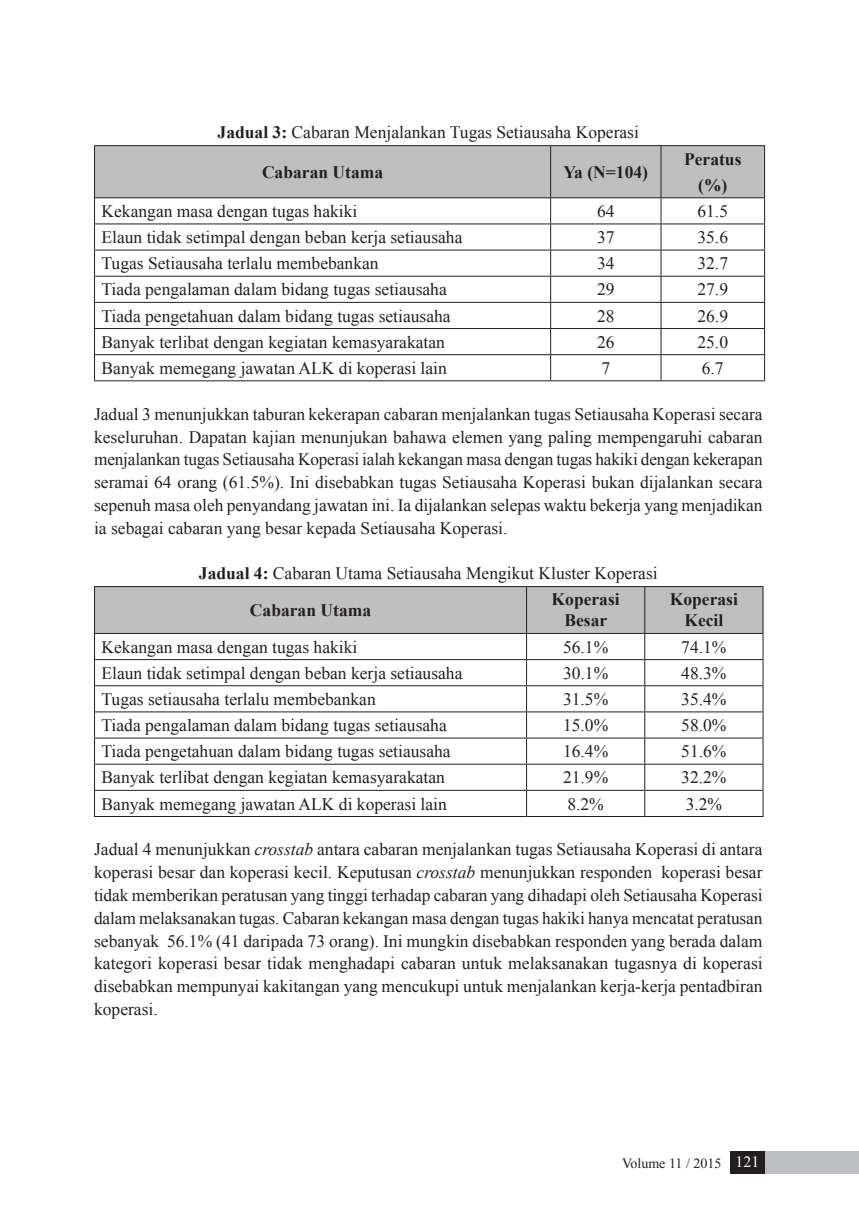
<style>
.page{position:relative;width:859px;height:1226px;background:#fff}
.page>*{position:absolute;margin:0;border:0;box-sizing:border-box;transform-origin:0 0}
.t1{font:17.5px/22.8px "Times New Roman";color:#231f20;text-align:justify}
.t2{font:700 17.5px/21px "Times New Roman";color:#231f20;text-align:center}
.t3{font:14px "Times New Roman";color:#231f20}
.s1{font-weight:700}
.s2{font-style:italic}
.s3{font-size:15.75px;color:#fff}
</style>
<div class="page">
<div style="left:729px;top:1150px;width:35px;height:23px;background:#231f20"></div>
<div style="left:764px;top:1150px;width:94px;height:23px;background:#bcbdc0"></div>
<hr style="left:94px;top:145px;width:456px;height:1px;background:#231f20">
<hr style="left:550px;top:145px;width:110px;height:1px;background:#231f20">
<hr style="left:660px;top:145px;width:104px;height:1px;background:#231f20">
<hr style="left:94px;top:380px;width:456px;height:1px;background:#231f20">
<hr style="left:550px;top:380px;width:110px;height:1px;background:#231f20">
<hr style="left:660px;top:380px;width:104px;height:1px;background:#231f20">
<svg style="left:94px;top:146px;width:670px;height:234px"></svg>
<hr style="left:94px;top:816px;width:432px;height:1px;background:#231f20">
<hr style="left:526px;top:816px;width:118px;height:1px;background:#231f20">
<hr style="left:644px;top:816px;width:119px;height:1px;background:#231f20">
<svg style="left:94px;top:586px;width:669px;height:230px"></svg>
<p class="t1" style="left:217px;top:121px;width:422px"><span class="s1">Jadual 3:</span> Cabaran Menjalankan Tugas Setiausaha Koperasi</p>
<p class="t2" style="left:262px;top:161px;width:123px">Cabaran Utama</p>
<p class="t2" style="left:563px;top:161px;width:86px">Ya (N=104)</p>
<p class="t2" style="left:683px;top:145px;width:59px;line-height:26.2px">Peratus (%)</p>
<p class="t1" style="left:101px;top:199px;width:257px">Kekangan masa dengan tugas hakiki</p>
<p class="t1" style="left:597px;top:199px;width:19px">64</p>
<p class="t1" style="left:697px;top:199px;width:32px">61.5</p>
<p class="t1" style="left:101px;top:225px;width:362px">Elaun tidak setimpal dengan beban kerja setiausaha</p>
<p class="t1" style="left:597px;top:225px;width:19px">37</p>
<p class="t1" style="left:697px;top:225px;width:32px">35.6</p>
<p class="t1" style="left:101px;top:252px;width:278px">Tugas Setiausaha terlalu membebankan</p>
<p class="t1" style="left:597px;top:252px;width:19px">34</p>
<p class="t1" style="left:697px;top:252px;width:32px">32.7</p>
<p class="t1" style="left:101px;top:278px;width:346px">Tiada pengalaman dalam bidang tugas setiausaha</p>
<p class="t1" style="left:597px;top:278px;width:19px">29</p>
<p class="t1" style="left:697px;top:278px;width:32px">27.9</p>
<p class="t1" style="left:101px;top:304px;width:350px">Tiada pengetahuan dalam bidang tugas setiausaha</p>
<p class="t1" style="left:597px;top:304px;width:19px">28</p>
<p class="t1" style="left:697px;top:304px;width:32px">26.9</p>
<p class="t1" style="left:101px;top:330px;width:345px">Banyak terlibat dengan kegiatan kemasyarakatan</p>
<p class="t1" style="left:597px;top:330px;width:19px">26</p>
<p class="t1" style="left:697px;top:330px;width:32px">25.0</p>
<p class="t1" style="left:101px;top:356px;width:347px">Banyak memegang jawatan ALK di koperasi lain</p>
<p class="t1" style="left:601px;top:356px;width:10px">7</p>
<p class="t1" style="left:701px;top:356px;width:23px">6.7</p>
<p class="t1" style="left:94px;top:402px;width:669px">Jadual 3 menunjukkan taburan kekerapan cabaran menjalankan tugas Setiausaha Koperasi secara keseluruhan. Dapatan kajian menunjukan bahawa elemen yang paling mempengaruhi cabaran menjalankan tugas Setiausaha Koperasi ialah kekangan masa dengan tugas hakiki dengan kekerapan seramai 64 orang (61.5%). Ini disebabkan tugas Setiausaha Koperasi bukan dijalankan secara sepenuh masa oleh penyandang jawatan ini. Ia dijalankan selepas waktu bekerja yang menjadikan ia sebagai cabaran yang besar kepada Setiausaha Koperasi.</p>
<p class="t1" style="left:199px;top:561px;width:460px"><span class="s1">Jadual 4:</span> Cabaran Utama Setiausaha Mengikut Kluster Koperasi</p>
<p class="t2" style="left:250px;top:599px;width:123px">Cabaran Utama</p>
<p class="t2" style="left:551px;top:588px;width:70px">Koperasi<br>Besar</p>
<p class="t2" style="left:669px;top:588px;width:70px">Koperasi<br>Kecil</p>
<p class="t1" style="left:101px;top:635px;width:257px">Kekangan masa dengan tugas hakiki</p>
<p class="t1" style="left:563px;top:635px;width:47px">56.1%</p>
<p class="t1" style="left:681px;top:635px;width:47px">74.1%</p>
<p class="t1" style="left:101px;top:661px;width:362px">Elaun tidak setimpal dengan beban kerja setiausaha</p>
<p class="t1" style="left:563px;top:661px;width:47px">30.1%</p>
<p class="t1" style="left:681px;top:661px;width:47px">48.3%</p>
<p class="t1" style="left:101px;top:687px;width:275px">Tugas setiausaha terlalu membebankan</p>
<p class="t1" style="left:563px;top:687px;width:47px">31.5%</p>
<p class="t1" style="left:681px;top:687px;width:47px">35.4%</p>
<p class="t1" style="left:101px;top:713px;width:346px">Tiada pengalaman dalam bidang tugas setiausaha</p>
<p class="t1" style="left:563px;top:713px;width:47px">15.0%</p>
<p class="t1" style="left:681px;top:713px;width:47px">58.0%</p>
<p class="t1" style="left:101px;top:739px;width:350px">Tiada pengetahuan dalam bidang tugas setiausaha</p>
<p class="t1" style="left:563px;top:739px;width:47px">16.4%</p>
<p class="t1" style="left:681px;top:739px;width:47px">51.6%</p>
<p class="t1" style="left:101px;top:765px;width:345px">Banyak terlibat dengan kegiatan kemasyarakatan</p>
<p class="t1" style="left:563px;top:765px;width:47px">21.9%</p>
<p class="t1" style="left:681px;top:765px;width:47px">32.2%</p>
<p class="t1" style="left:101px;top:792px;width:347px">Banyak memegang jawatan ALK di koperasi lain</p>
<p class="t1" style="left:567px;top:792px;width:38px">8.2%</p>
<p class="t1" style="left:685px;top:792px;width:38px">3.2%</p>
<p class="t1" style="left:94px;top:837px;width:670px">Jadual 4 menunjukkan <span class="s2">crosstab</span> antara cabaran menjalankan tugas Setiausaha Koperasi di antara koperasi besar dan koperasi kecil. Keputusan <span class="s2">crosstab</span> menunjukkan responden koperasi besar tidak memberikan peratusan yang tinggi terhadap cabaran yang dihadapi oleh Setiausaha Koperasi dalam melaksanakan tugas. Cabaran kekangan masa dengan tugas hakiki hanya mencatat peratusan sebanyak 56.1% (41 daripada 73 orang). Ini mungkin disebabkan responden yang berada dalam kategori koperasi besar tidak menghadapi cabaran untuk melaksanakan tugasnya di koperasi disebabkan mempunyai kakitangan yang mencukupi untuk menjalankan kerja-kerja pentadbiran koperasi.</p>
<p class="t3" style="left:622px;top:1153px;width:138px">Volume 11 / 2015 <span class="s3">121</span></p>
</div>
